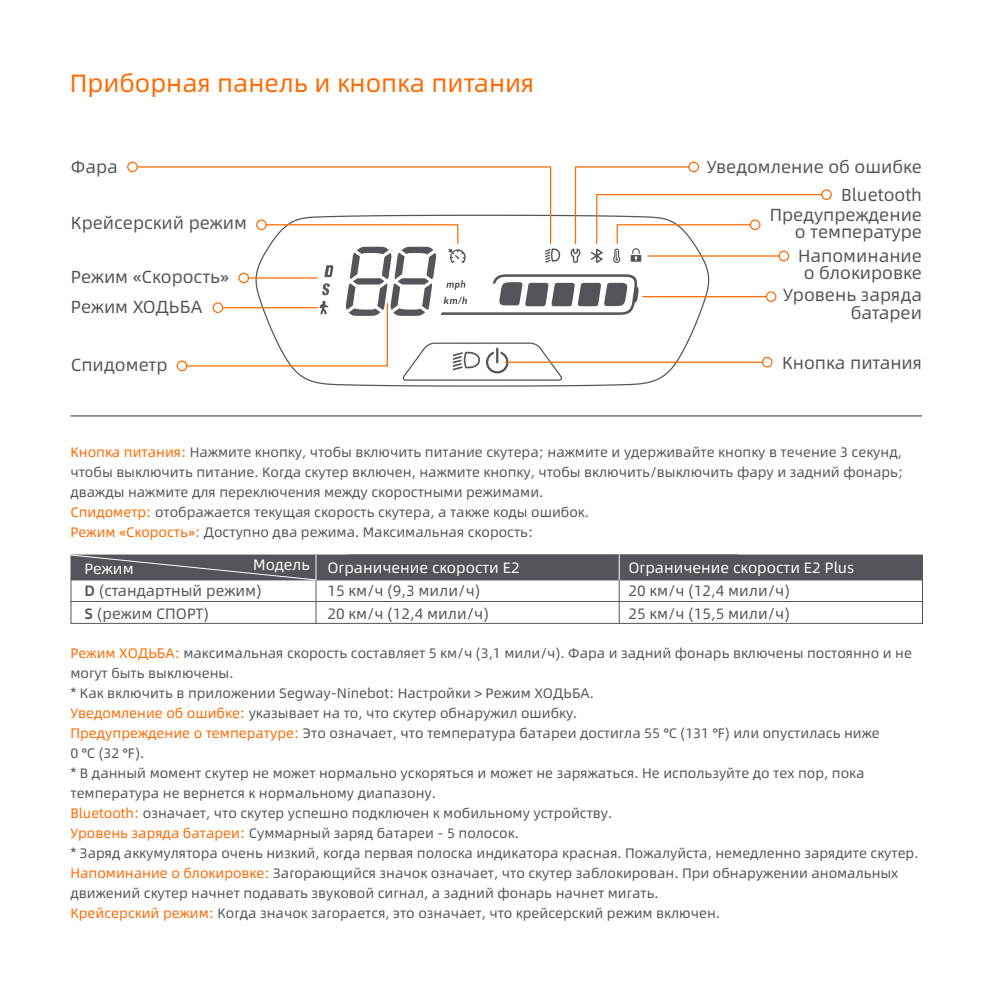
<style>
.page{position:relative;width:993px;height:993px;background:#fff}
.page>*{position:absolute;margin:0;border:0;box-sizing:border-box;transform-origin:0 0}
.t1{font:25px "Alibaba Sans";color:#ff6a00}
.t2{font:17.5px/17.5px "Alibaba Sans";color:#54555a;text-align:right}
.t3{font:15px/22.5px "Alibaba Sans";color:#54555a}
.t4{font:15px "Alibaba Sans";color:#fff}
.t5{font:13.75px/20px "Alibaba Sans";color:#54555a}
.s1{color:#ff6a00}
.s2{font-weight:500}
</style>
<div class="page">
<svg style="left:310px;top:381px;width:345px;height:6px"></svg>
<svg style="left:127px;top:161px;width:704px;height:220px"></svg>
<div style="left:71px;top:555px;width:850px;height:24px;background:#54555a"></div>
<div style="left:71px;top:554px;width:851px;height:69px;border:1px solid #54555a"></div>
<hr style="left:71px;top:601px;width:851px;height:1px;background:#54555a">
<hr style="left:71px;top:579px;width:851px;height:1px;background:#54555a">
<hr style="left:347px;top:554px;width:390px;height:1px;background:#54555a">
<hr style="left:618px;top:579px;width:1px;height:44px;background:#54555a">
<hr style="left:921px;top:579px;width:1px;height:44px;background:#54555a">
<hr style="left:315px;top:576px;width:1px;height:47px;background:#54555a">
<svg style="left:618px;top:555px;width:1px;height:24px"></svg>
<svg style="left:70px;top:554px;width:246px;height:26px"></svg>
<hr style="left:70px;top:415px;width:851px;height:1px;background:#54555a">
<h1 class="t1" style="left:70px;top:64px;width:466px">Приборная панель и кнопка питания</h1>
<p class="t2" style="left:71px;top:157px;width:49px">Фара</p>
<p class="t2" style="left:71px;top:213px;width:177px">Крейсерский режим</p>
<p class="t2" style="left:71px;top:260px;width:160px;line-height:30.5px;text-align:left">Режим «Скорость»<br>Режим ХОДЬБА</p>
<p class="t2" style="left:71px;top:355px;width:98px">Спидометр</p>
<p class="t2" style="left:706px;top:157px;width:216px">Уведомление об ошибке</p>
<p class="t2" style="left:840px;top:185px;width:82px">Bluetooth</p>
<p class="t2" style="left:769px;top:205px;width:154px">Предупреждение о температуре</p>
<p class="t2" style="left:797px;top:245px;width:125px;text-align:center">Напоминание о блокировке</p>
<p class="t2" style="left:782px;top:285px;width:140px">Уровень заряда батареи</p>
<p class="t2" style="left:781px;top:352px;width:141px">Кнопка питания</p>
<p class="t5" style="left:70px;top:441px;width:834px"><span class="s1">Кнопка питания:</span> Нажмите кнопку, чтобы включить питание скутера; нажмите и удерживайте кнопку в течение 3 секунд, чтобы выключить питание. Когда скутер включен, нажмите кнопку, чтобы включить/выключить фару и задний фонарь; дважды нажмите для переключения между скоростными режимами.<br><span class="s1">Спидометр:</span> отображается текущая скорость скутера, а также коды ошибок.<br><span class="s1">Режим «Скорость»:</span> Доступно два режима. Максимальная скорость:</p>
<p class="t4" style="left:85px;top:557px;width:51px">Режим</p>
<p class="t4" style="left:253px;top:556px;width:268px">Модель Ограничение скорости Е2</p>
<p class="t4" style="left:628px;top:556px;width:227px">Ограничение скорости E2 Plus</p>
<p class="t3" style="left:327px;top:578px;width:163px">15 км/ч (9,3 мили/ч)<br>20 км/ч (12,4 мили/ч)</p>
<p class="t3" style="left:628px;top:578px;width:163px">20 км/ч (12,4 мили/ч)<br>25 км/ч (15,5 мили/ч)</p>
<p class="t3" style="left:85px;top:578px;width:178px"><span class="s2">D</span> (стандартный режим)<br><span class="s2">S</span> (режим СПОРТ)</p>
<p class="t5" style="left:70px;top:641px;width:849px"><span class="s1">Режим ХОДЬБА:</span> максимальная скорость составляет 5 км/ч (3,1 мили/ч). Фара и задний фонарь включены постоянно и не могут быть выключены.<br>* Как включить в приложении Segway-Ninebot: Настройки &gt; Режим ХОДЬБА.<br><span class="s1">Уведомление об ошибке:</span> указывает на то, что скутер обнаружил ошибку.<br><span class="s1">Предупреждение о температуре:</span> Это означает, что температура батареи достигла 55 °C (131 °F) или опустилась ниже<br>0 °C (32 °F).<br>* В данный момент скутер не может нормально ускоряться и может не заряжаться. Не используйте до тех пор, пока температура не вернется к нормальному диапазону.<br><span class="s1">Bluetooth:</span> означает, что скутер успешно подключен к мобильному устройству.<br><span class="s1">Уровень заряда батареи:</span> Суммарный заряд батареи - 5 полосок.<br>* Заряд аккумулятора очень низкий, когда первая полоска индикатора красная. Пожалуйста, немедленно зарядите скутер.<br><span class="s1">Напоминание о блокировке:</span> Загорающийся значок означает, что скутер заблокирован. При обнаружении аномальных движений скутер начнет подавать звуковой сигнал, а задний фонарь начнет мигать.<br><span class="s1">Крейсерский режим:</span> Когда значок загорается, это означает, что крейсерский режим включен.</p>
</div>
